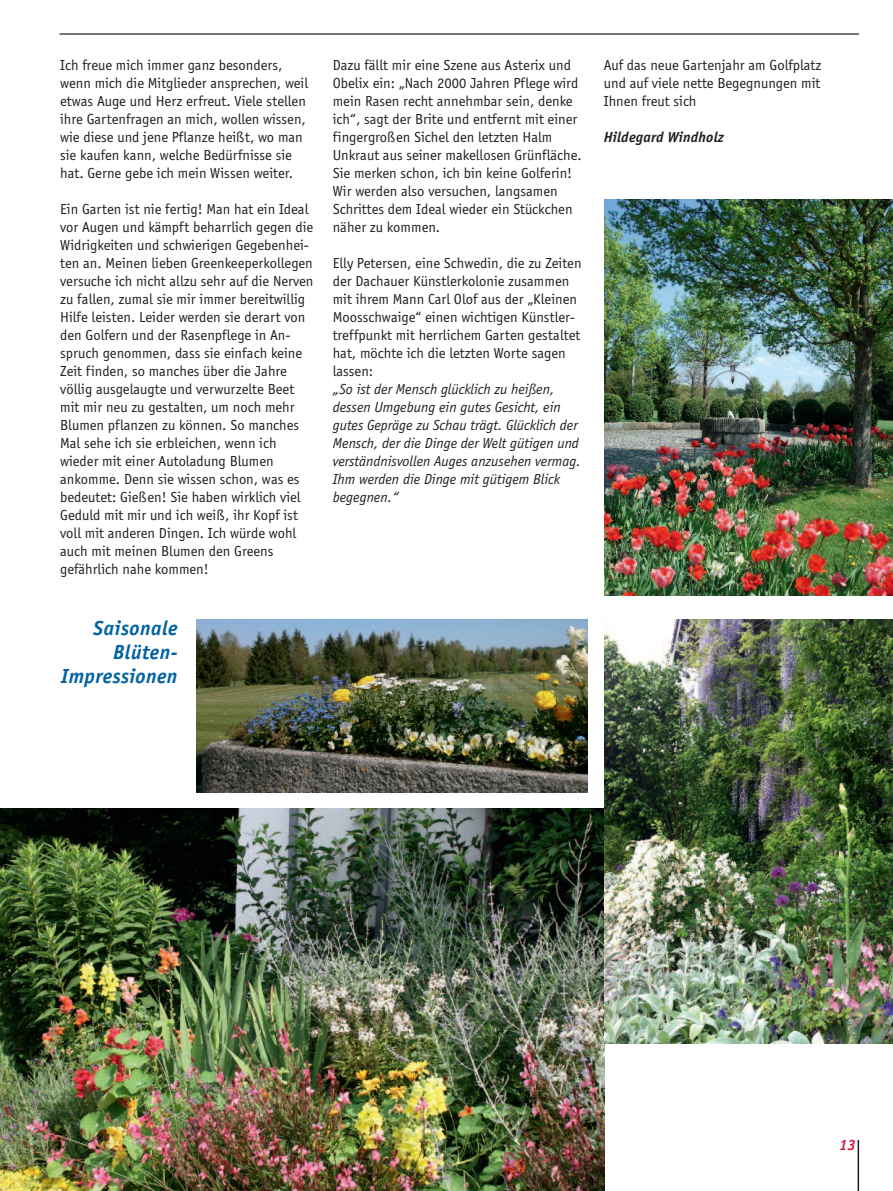
<style>
.page{position:relative;width:893px;height:1191px;background:#fff}
.page>*{position:absolute;margin:0;border:0;box-sizing:border-box;transform-origin:0 0}
.t1{font:italic 700 21px/24px "Officina Sans";letter-spacing:.02em;color:#0062a3;text-align:right}
.t2{font:15px/18px "Officina Sans";color:#231f20}
.t3{font:italic 15px/18px "Officina Sans";color:#231f20}
.t4{font:italic 700 15px "Officina Sans";letter-spacing:.01em;color:#231f20}
.t5{font:italic 700 15px "Officina Serif Std";color:#d7123e}
</style>
<div class="page">
<img style="left:0;top:808px;width:604px;height:383px">
<img style="left:604px;top:620px;width:289px;height:423px">
<hr style="left:60px;top:33px;width:799px;height:2px;background:#231f20">
<img style="left:604px;top:200px;width:289px;height:395px">
<img style="left:197px;top:620px;width:390px;height:172px">
<hr style="left:858px;top:1140px;width:1px;height:51px;background:#231f20">
<p class="t2" style="left:60px;top:56px;width:249px">Ich freue mich immer ganz besonders, wenn mich die Mitglieder ansprechen, weil etwas Auge und Herz erfreut. Viele stellen ihre Gartenfragen an mich, wollen wissen, wie diese und jene Pflanze heißt, wo man sie kaufen kann, welche Bedürfnisse sie hat. Gerne gebe ich mein Wissen weiter.</p>
<p class="t2" style="left:60px;top:200px;width:255px">Ein Garten ist nie fertig! Man hat ein Ideal vor Augen und kämpft beharrlich gegen die Widrigkeiten und schwierigen Gegebenhei&shy;ten an. Meinen lieben Greenkeeperkollegen versuche ich nicht allzu sehr auf die Nerven zu fallen, zumal sie mir immer bereitwillig Hilfe leisten. Leider werden sie derart von den Golfern und der Rasenpflege in An&shy;spruch genommen, dass sie einfach keine Zeit finden, so manches über die Jahre völlig ausgelaugte und verwurzelte Beet mit mir neu zu gestalten, um noch mehr Blumen pflanzen zu können. So manches Mal sehe ich sie erbleichen, wenn ich wieder mit einer Autoladung Blumen ankomme. Denn sie wissen schon, was es bedeutet: Gießen! Sie haben wirklich viel Geduld mit mir und ich weiß, ihr Kopf ist voll mit anderen Dingen. Ich würde wohl auch mit meinen Blumen den Greens gefährlich nahe kommen!</p>
<h1 class="t1" style="left:61px;top:615px;width:118px">Saisonale<br>Blüten-<br>Impressionen</h1>
<p class="t2" style="left:333px;top:56px;width:251px">Dazu fällt mir eine Szene aus Asterix und Obelix ein: „Nach 2000 Jahren Pflege wird mein Rasen recht annehmbar sein, denke ich“, sagt der Brite und entfernt mit einer fingergroßen Sichel den letzten Halm Unkraut aus seiner makellosen Grünfläche.<br>Sie merken schon, ich bin keine Golferin!<br>Wir werden also versuchen, langsamen Schrittes dem Ideal wieder ein Stückchen näher zu kommen.</p>
<p class="t2" style="left:333px;top:254px;width:250px">Elly Petersen, eine Schwedin, die zu Zeiten der Dachauer Künstlerkolonie zusammen mit ihrem Mann Carl Olof aus der „Kleinen Moosschwaige“ einen wichtigen Künstler&shy;treffpunkt mit herrlichem Garten gestaltet hat, möchte ich die letzten Worte sagen lassen:</p>
<p class="t3" style="left:333px;top:380px;width:249px">„So ist der Mensch glücklich zu heißen, dessen Umgebung ein gutes Gesicht, ein gutes Gepräge zu Schau trägt. Glücklich der Mensch, der die Dinge der Welt gütigen und verständnisvollen Auges anzusehen vermag.<br>Ihm werden die Dinge mit gütigem Blick begegnen.“</p>
<p class="t2" style="left:604px;top:56px;width:219px;text-align:justify">Auf das neue Gartenjahr am Golfplatz und auf viele nette Begegnungen mit Ihnen freut sich</p>
<p class="t4" style="left:604px;top:128px;width:122px">Hildegard Windholz</p>
<p class="t5" style="left:839px;top:1139px;width:18px">13</p>
</div>
